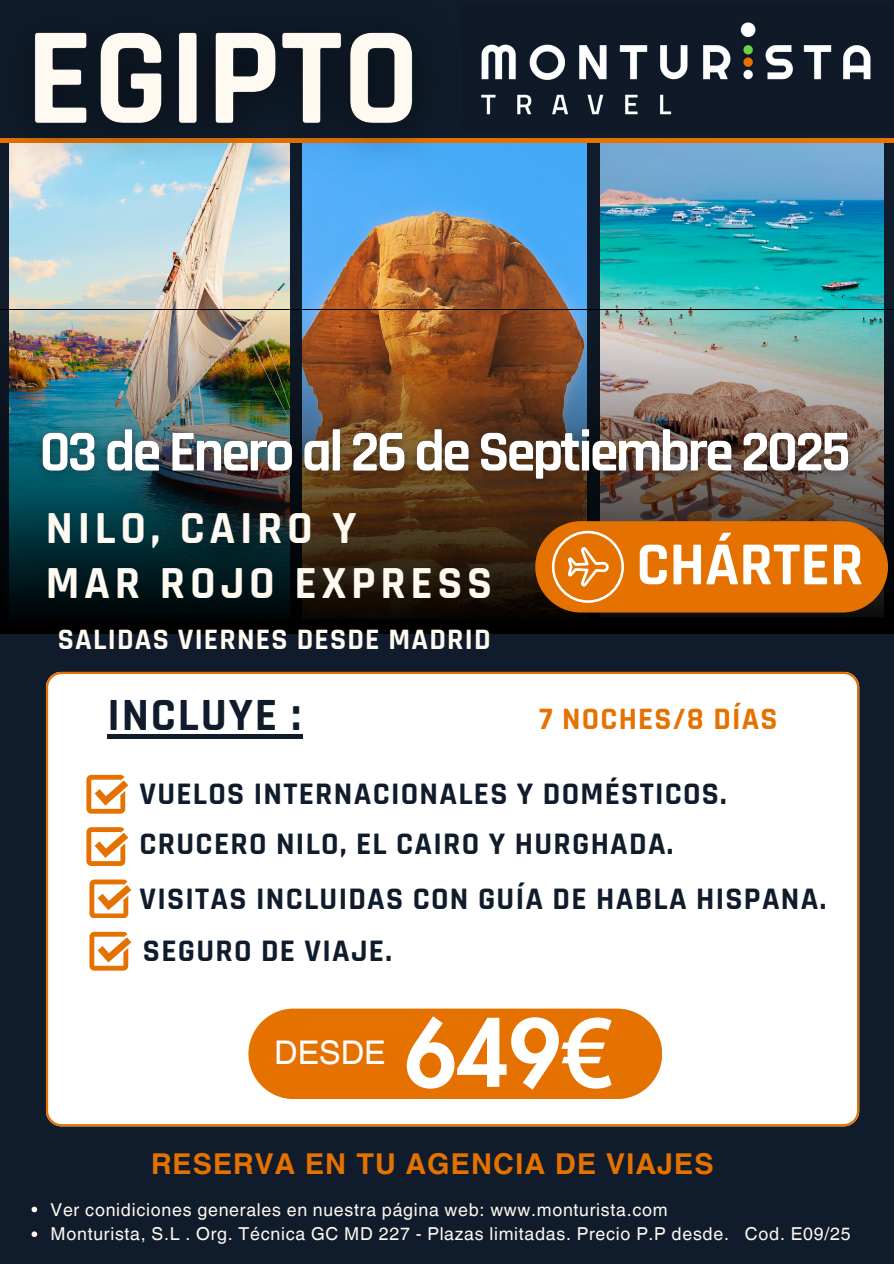
<style>
.page{position:relative;width:894px;height:1264px;background:#fff}
.page>*{position:absolute;margin:0;border:0;box-sizing:border-box;transform-origin:0 0}
.t1{font:800 89.85px "Futura LT Pro";color:#fff}
.t2{font:700 61.65px "Rajdhani";color:#fff}
.t3{font:700 46.65px "Rajdhani";letter-spacing:.04em;color:#101c2b}
.t4{font:700 46.5px/55.2px "Rajdhani";letter-spacing:.1em;color:#fef9f1}
.t5{font:32.7px "Helvetica World";color:#fff}
.t6{font:700 31.8px "Rajdhani";letter-spacing:.04em;color:#101c2b}
.t7{font:700 31.5px "Rajdhani";letter-spacing:.04em;color:#e57200}
.t8{font:700 30px "Rajdhani";letter-spacing:.04em;color:#fef9f1}
.t9{font:700 28.65px "Helvetica World";letter-spacing:.04em;color:#e57200}
.t10{font:17.85px "Helvetica World";letter-spacing:.04em;color:#fef9f1}
</style>
<div class="page">
<div style="left:0;top:0;width:893px;height:1263px;background:#101c2b"></div>
<div style="left:46px;top:671px;width:812px;height:455px;background:#fff"></div>
<img style="left:9px;top:189px;width:281px;height:120px">
<img style="left:600px;top:143px;width:283px;height:166px">
<img style="left:303px;top:143px;width:283px;height:166px">
<img style="left:0;top:309px;width:893px;height:325px">
<div style="left:248px;top:1008px;width:414px;height:91px;background:#e57200;border-radius:45px"></div>
<svg style="left:89px;top:931px;width:42px;height:39px"></svg>
<svg style="left:86px;top:774px;width:42px;height:39px"></svg>
<svg style="left:86px;top:827px;width:42px;height:38px"></svg>
<svg style="left:89px;top:879px;width:42px;height:38px"></svg>
<div style="left:107px;top:733px;width:195px;height:5px;background:#101c2b"></div>
<img style="left:23px;top:411px;width:844px;height:89px">
<div style="left:535px;top:521px;width:352px;height:91px;background:#e57200;border-radius:46px"></div>
<div style="left:551px;top:531px;width:72px;height:72px;border:3px solid #fff;border-radius:50%"></div>
<svg style="left:567px;top:547px;width:42px;height:40px"></svg>
<hr style="left:0;top:139px;width:893px;height:4px;background:#e57200">
<svg style="left:32px;top:1206px;width:5px;height:6px"></svg>
<svg style="left:32px;top:1231px;width:5px;height:5px"></svg>
<img style="left:0;top:32px;width:473px;height:157px">
<img style="left:462px;top:22px;width:409px;height:111px">
<p class="t4" style="left:46px;top:502px;width:448px">NILO, CAIRO Y<br>MAR ROJO EXPRESS</p>
<p class="t8" style="left:58px;top:621px;width:434px">SALIDAS VIERNES DESDE MADRID</p>
<p class="t2" style="left:636px;top:527px;width:229px">CHÁRTER</p>
<h5 class="t3" style="left:107px;top:687px;width:195px">INCLUYE :</h5>
<p class="t7" style="left:539px;top:700px;width:240px">7 NOCHES/8 DÍAS</p>
<p class="t6" style="left:140px;top:774px;width:588px">VUELOS INTERNACIONALES Y DOMÉSTICOS.</p>
<h6 class="t6" style="left:140px;top:824px;width:535px">CRUCERO NILO, EL CAIRO Y HURGHADA.</h6>
<h6 class="t6" style="left:140px;top:879px;width:688px">VISITAS INCLUIDAS CON GUÍA DE HABLA HISPANA.</h6>
<h6 class="t6" style="left:143px;top:931px;width:250px">SEGURO DE VIAJE.</h6>
<h3 class="t5" style="left:274px;top:1033px;width:112px">DESDE</h3>
<h5 class="t1" style="left:405px;top:1012px;width:209px">649€</h5>
<p class="t9" style="left:151px;top:1140px;width:564px">RESERVA EN TU AGENCIA DE VIAJES</p>
<h6 class="t10" style="left:51px;top:1198px;width:618px">Ver conidiciones generales en nuestra página web: www.monturista.com</h6>
<h6 class="t10" style="left:51px;top:1223px;width:801px">Monturista, S.L . Org. Técnica GC MD 227 - Plazas limitadas. Precio P.P desde. Cod. E09/25</h6>
</div>
